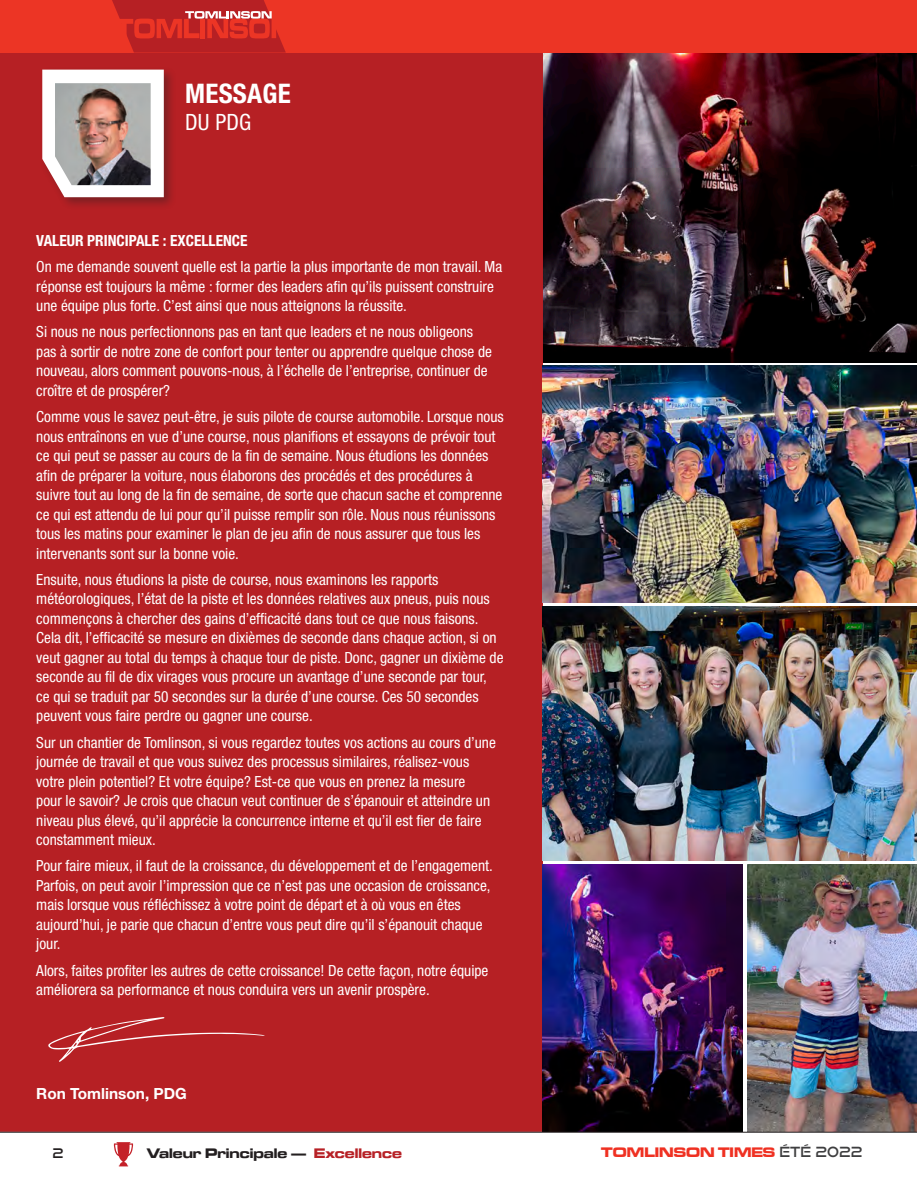
<style>
.page{position:relative;width:917px;height:1188px;background:#fff}
.page>*{position:absolute;margin:0;border:0;box-sizing:border-box;transform-origin:0 0}
.t1{font:700 condensed 27px "Helvetica Neue LT Std";letter-spacing:.01em;color:#fff}
.t2{font:condensed 22.5px "Helvetica Neue LT Std";color:#fff}
.t3{font:condensed 15.3px/19.5px "Helvetica Neue LT Std";color:#fff}
.t4{font:700 condensed 15.3px "Helvetica Neue LT Std";color:#fff}
.t5{font:700 15.3px "Helvetica Neue LT Std";color:#fff}
.t6{font:14.25px "Microgramma D Bold Exte";color:#231f20}
.t7{font:14.25px "Microgramma D Bold Exte";color:#ef3122}
.t8{font:13.5px "Good Times Rg";color:#231f20}
.s1{color:#b72126}
.s2{font-family:"Good Times Rg";color:#3f3f40}
</style>
<div class="page">
<img style="left:543px;top:53px;width:374px;height:310px">
<div style="left:0;top:53px;width:543px;height:1079px;background:#b62024"></div>
<div style="left:39px;top:66px;width:138px;height:144px;background:#231f20;opacity:.4"></div>
<svg style="left:42px;top:70px;width:122px;height:127px"></svg>
<img style="left:55px;top:83px;width:96px;height:102px">
<svg style="left:48px;top:1017px;width:216px;height:45px"></svg>
<img style="left:543px;top:606px;width:374px;height:255px">
<img style="left:543px;top:366px;width:374px;height:236px">
<img style="left:543px;top:864px;width:200px;height:267px">
<img style="left:747px;top:864px;width:170px;height:267px">
<div style="left:0;top:0;width:917px;height:53px;background:#ec3525"></div>
<svg style="left:112px;top:0;width:174px;height:53px"></svg>
<hr style="left:0;top:1132px;width:917px;height:1px;background:#231f20">
<svg style="left:114px;top:1142px;width:19px;height:24px"></svg>
<p class="t1" style="left:185px;top:77px;width:107px">MESSAGE</p>
<p class="t2" style="left:185px;top:109px;width:68px">DU PDG</p>
<p class="t4" style="left:36px;top:231px;width:213px">VALEUR PRINCIPALE : EXCELLENCE</p>
<p class="t3" style="left:36px;top:257px;width:467px">On me demande souvent quelle est la partie la plus importante de mon travail. Ma réponse est toujours la même : former des leaders afin qu’ils puissent construire une équipe plus forte. C’est ainsi que nous atteignons la réussite.</p>
<p class="t3" style="left:36px;top:322px;width:457px">Si nous ne nous perfectionnons pas en tant que leaders et ne nous obligeons pas à sortir de notre zone de confort pour tenter ou apprendre quelque chose de nouveau, alors comment pouvons-nous, à l’échelle de l’entreprise, continuer de croître et de prospérer?</p>
<p class="t3" style="left:36px;top:407px;width:469px">Comme vous le savez peut-être, je suis pilote de course automobile. Lorsque nous nous entraînons en vue d’une course, nous planifions et essayons de prévoir tout ce qui peut se passer au cours de la fin de semaine. Nous étudions les données afin de préparer la voiture, nous élaborons des procédés et des procédures à suivre tout au long de la fin de semaine, de sorte que chacun sache et comprenne ce qui est attendu de lui pour qu’il puisse remplir son rôle. Nous nous réunissons tous les matins pour examiner le plan de jeu afin de nous assurer que tous les intervenants sont sur la bonne voie.</p>
<p class="t3" style="left:36px;top:570px;width:469px">Ensuite, nous étudions la piste de course, nous examinons les rapports météorologiques, l’état de la piste et les données relatives aux pneus, puis nous commençons à chercher des gains d’efficacité dans tout ce que nous faisons.<br>Cela dit, l’efficacité se mesure en dixièmes de seconde dans chaque action, si on veut gagner au total du temps à chaque tour de piste. Donc, gagner un dixième de seconde au fil de dix virages vous procure un avantage d’une seconde par tour, ce qui se traduit par 50 secondes sur la durée d’une course. Ces 50 secondes peuvent vous faire perdre ou gagner une course.</p>
<p class="t3" style="left:36px;top:732px;width:461px">Sur un chantier de Tomlinson, si vous regardez toutes vos actions au cours d’une journée de travail et que vous suivez des processus similaires, réalisez-vous votre plein potentiel? Et votre équipe? Est-ce que vous en prenez la mesure<br>pour le savoir? Je crois que chacun veut continuer de s’épanouir et atteindre un niveau plus élevé, qu’il apprécie la concurrence interne et qu’il est fier de faire constamment mieux.</p>
<p class="t3" style="left:36px;top:856px;width:458px">Pour faire mieux, il faut de la croissance, du développement et de l’engagement.<br>Parfois, on peut avoir l’impression que ce n’est pas une occasion de croissance, mais lorsque vous réfléchissez à votre point de départ et à où vous en êtes aujourd’hui, je parie que chacun d’entre vous peut dire qu’il s’épanouit chaque jour.</p>
<p class="t3" style="left:36px;top:960px;width:454px">Alors, faites profiter les autres de cette croissance! De cette façon, notre équipe améliorera sa performance et nous conduira vers un avenir prospère.</p>
<p class="t5" style="left:36px;top:1084px;width:152px">Ron Tomlinson, PDG</p>
<p class="t8" style="left:53px;top:1145px;width:13px">2</p>
<p class="t6" style="left:147px;top:1143px;width:257px">Valeur Principale — <span class="s1">Excellence</span></p>
<p class="t7" style="left:601px;top:1143px;width:263px">TOMLINSON TIMES <span class="s2">ÉTÉ 2022</span></p>
</div>
